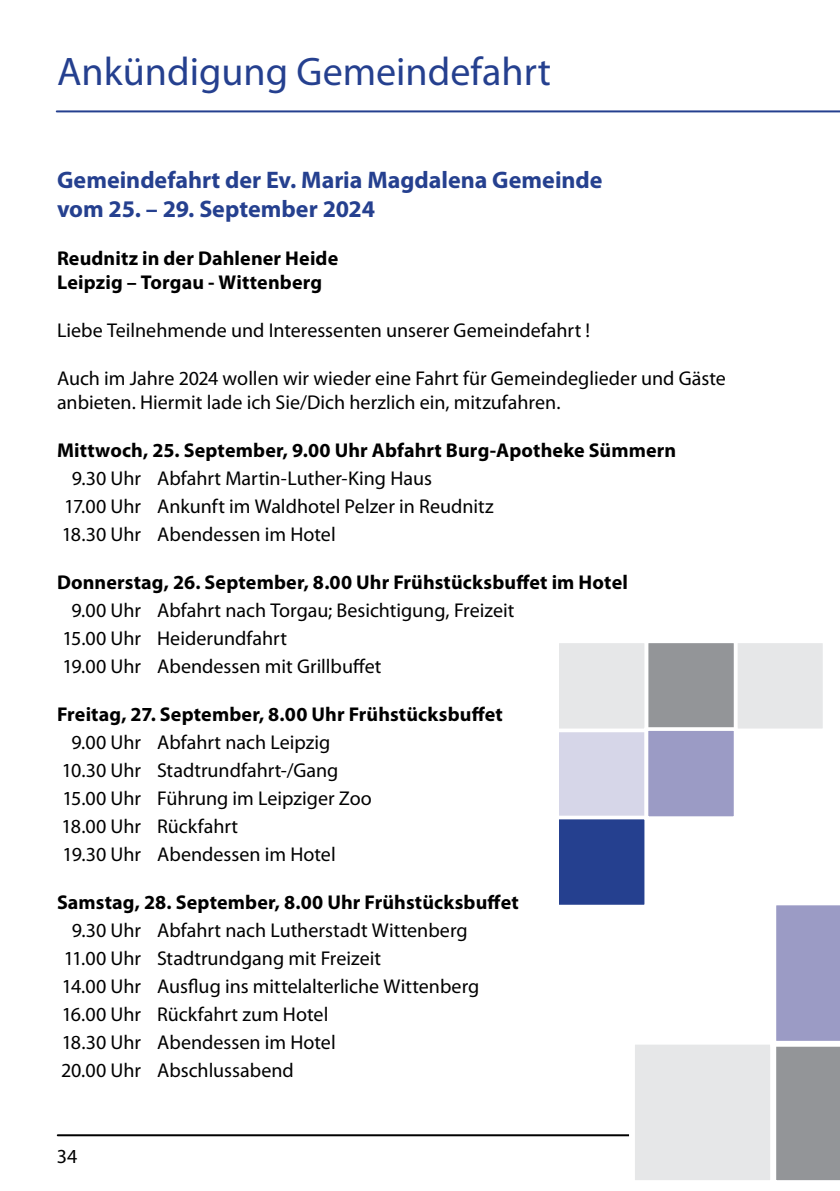
<style>
.page{position:relative;width:840px;height:1191px;background:#fff}
.page>*{position:absolute;margin:0;border:0;box-sizing:border-box;transform-origin:0 0}
.t1{font:40px "Myriad Pro";color:#25408f}
.t2{font:700 24px/28.8px "Myriad Pro";color:#25408f}
.t3{font:20px/28px "Myriad Pro";color:#000}
.t4{font:700 20px/24px "Myriad Pro";letter-spacing:.005em;color:#000}
</style>
<div class="page">
<hr style="left:57px;top:110px;width:782px;height:2px;background:#25408f">
<hr style="left:58px;top:1134px;width:781px;height:2px;background:#000">
<div style="left:631px;top:1041px;width:142px;height:142px;background:#e6e7e8"></div>
<div style="left:628px;top:1038px;width:148px;height:148px;border:6px solid #fff"></div>
<svg style="left:769px;top:905px;width:70px;height:281px;background:#a6a7ba"></svg>
<div style="left:555px;top:727px;width:92px;height:93px;background:#d6d6e8;border:4px solid #fff"></div>
<div style="left:733px;top:639px;width:93px;height:93px;background:#e6e7e8;border:4px solid #fff"></div>
<div style="left:644px;top:639px;width:93px;height:93px;background:#939598;border:4px solid #fff"></div>
<div style="left:555px;top:639px;width:92px;height:93px;background:#e6e7e8;border:4px solid #fff"></div>
<div style="left:644px;top:727px;width:93px;height:93px;background:#9b9bc5;border:4px solid #fff"></div>
<div style="left:555px;top:815px;width:92px;height:93px;background:#25408f;border:4px solid #fff"></div>
<h1 class="t1" style="left:57px;top:50px;width:495px">Ankündigung Gemeindefahrt</h1>
<p class="t2" style="left:57px;top:166px;width:546px">Gemeindefahrt der Ev. Maria Magdalena Gemeinde vom 25. – 29. September 2024</p>
<p class="t4" style="left:57px;top:246px;width:282px">Reudnitz in der Dahlener Heide<br>Leipzig – Torgau - Wittenberg</p>
<p class="t3" style="left:57px;top:317px;width:534px">Liebe Teilnehmende und Interessenten unserer Gemeindefahrt !</p>
<p class="t3" style="left:57px;top:367px;width:670px;line-height:24px">Auch im Jahre 2024 wollen wir wieder eine Fahrt für Gemeindeglieder und Gäste anbieten. Hiermit lade ich Sie/Dich herzlich ein, mitzufahren.</p>
<p class="t4" style="left:57px;top:438px;width:620px">Mittwoch, 25. September, 9.00 Uhr Abfahrt Burg-Apotheke Sümmern</p>
<p class="t3" style="left:62px;top:465px;width:433px;text-indent:10px">9.30 Uhr Abfahrt Martin-Luther-King Haus<br>17.00 Uhr Ankunft im Waldhotel Pelzer in Reudnitz<br>18.30 Uhr Abendessen im Hotel</p>
<p class="t4" style="left:57px;top:570px;width:572px">Donnerstag, 26. September, 8.00 Uhr Frühstücksbuffet im Hotel</p>
<p class="t3" style="left:62px;top:597px;width:453px;text-indent:9px">9.00 Uhr Abfahrt nach Torgau; Besichtigung, Freizeit<br>15.00 Uhr Heiderundfahrt<br>19.00 Uhr Abendessen mit Grillbuffet</p>
<p class="t4" style="left:57px;top:702px;width:447px">Freitag, 27. September, 8.00 Uhr Frühstücksbuffet</p>
<p class="t3" style="left:62px;top:729px;width:311px;text-indent:10px">9.00 Uhr Abfahrt nach Leipzig<br>10.30 Uhr Stadtrundfahrt-/Gang<br>15.00 Uhr Führung im Leipziger Zoo<br>18.00 Uhr Rückfahrt<br>19.30 Uhr Abendessen im Hotel</p>
<p class="t4" style="left:57px;top:890px;width:463px">Samstag, 28. September, 8.00 Uhr Frühstücksbuffet</p>
<p class="t3" style="left:61px;top:917px;width:419px;text-indent:11px">9.30 Uhr Abfahrt nach Lutherstadt Wittenberg 11.00 Uhr Stadtrundgang mit Freizeit<br>14.00 Uhr Ausflug ins mittelalterliche Wittenberg 16.00 Uhr Rückfahrt zum Hotel<br>18.30 Uhr Abendessen im Hotel<br>20.00 Uhr Abschlussabend</p>
<p class="t3" style="left:57px;top:1142px;width:22px">34</p>
</div>
